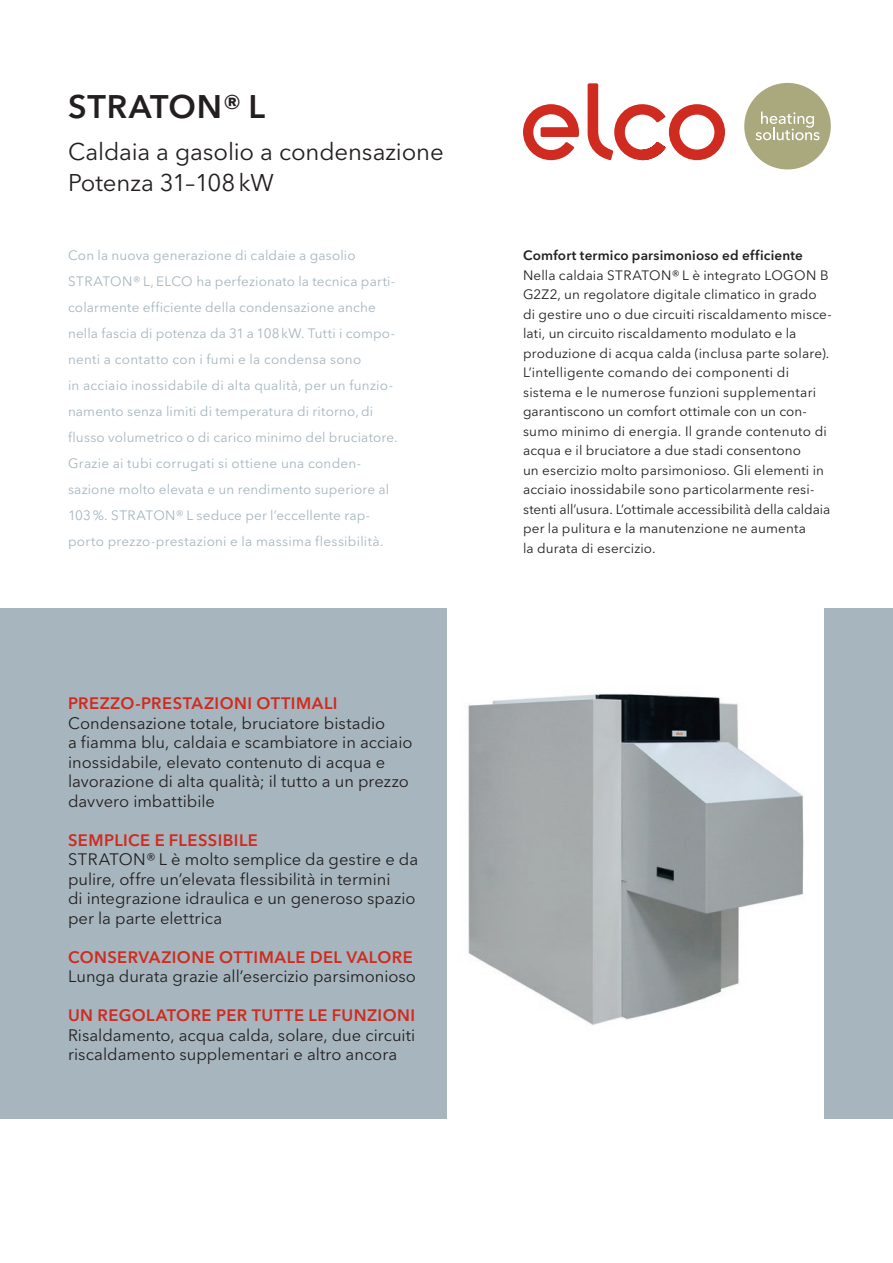
<style>
.page{position:relative;width:893px;height:1263px;background:#fff}
.page>*{position:absolute;margin:0;border:0;box-sizing:border-box;transform-origin:0 0}
.elco_titel_21_6_28_8{font:600 32.4px "Avenir Next LT Pro";letter-spacing:.02em;color:#231f20}
.elco_untertitel_16_2{font:24px "Avenir Next LT Pro";letter-spacing:-.005em;color:#231f20}
.elco_kasten_11_13pt{font:16.5px/19.5px "Avenir Next LT Pro";color:#231f20}
.elco_kasten_titel{font:600 16.5px "Avenir Next LT Pro";letter-spacing:.025em;color:#cf2b21}
.elco_copy_9_13{font:13.5px/19.5px "Avenir Next LT Pro";letter-spacing:.01em;color:#231f20}
.elco_lead_9_17_3{font:13.5px/26px "Avenir Next LT Pro";letter-spacing:.015em;color:#a7b6be}
.elco_copy_subline_9{font:600 13.5px "Avenir Next LT Pro";letter-spacing:.015em;color:#231f20}
</style>
<div class="page">
<div style="left:825px;top:608px;width:68px;height:510px;background:#a7b6be"></div>
<div style="left:0;top:608px;width:446px;height:510px;background:#a7b6be"></div>
<div style="left:744px;top:83px;width:87px;height:86px;background:#aaa87d;border-radius:50%"></div>
<svg style="left:755px;top:111px;width:64px;height:29px"></svg>
<svg style="left:523px;top:83px;width:202px;height:77px"></svg>
<img style="left:468px;top:693px;width:336px;height:332px">
<p class="elco_titel_21_6_28_8" style="left:68px;top:87px;width:199px">STRATON® L</p>
<p class="elco_untertitel_16_2" style="left:68px;top:137px;width:377px">Caldaia a gasolio a condensazione</p>
<p class="elco_untertitel_16_2" style="left:68px;top:168px;width:207px">Potenza 31–108kW</p>
<p class="elco_lead_9_17_3" style="left:68px;top:243px;width:331px">Con la nuova generazione di caldaie a gasolio STRATON® L, ELCO ha perfezionato la tecnica parti&shy;colarmente efficiente della condensazione anche nella fascia di potenza da 31 a 108kW. Tutti i compo&shy;nenti a contatto con i fumi e la condensa sono<br>in acciaio inossidabile di alta qualità, per un funzio&shy;namento senza limiti di temperatura di ritorno, di flusso volumetrico o di carico minimo del bruciatore.<br>Grazie ai tubi corrugati si ottiene una conden-- sazione molto elevata e un rendimento superiore al 103%. STRATON® L seduce per l’eccellente rap&shy;porto prezzo-prestazioni e la massima flessibilità.</p>
<p class="elco_copy_subline_9" style="left:523px;top:247px;width:281px">Comfort termico parsimonioso ed efficiente</p>
<p class="elco_copy_9_13" style="left:523px;top:265px;width:307px">Nella caldaia STRATON® L è integrato LOGON B<br>G2Z2, un regolatore digitale climatico in grado</p>
<p class="elco_copy_9_13" style="left:523px;top:304px;width:310px">di gestire uno o due circuiti riscaldamento misce&shy;lati, un circuito riscaldamento modulato e la</p>
<p class="elco_copy_9_13" style="left:523px;top:343px;width:309px">produzione di acqua calda (inclusa parte solare).<br>L’intelligente comando dei componenti di sistema e le numerose funzioni supplementari garantiscono un comfort ottimale con un con&shy;sumo minimo di energia. Il grande contenuto di acqua e il bruciatore a due stadi consentono<br>un esercizio molto parsimonioso. Gli elementi in acciaio inossidabile sono particolarmente resi&shy;stenti all’usura. L’ottimale accessibilità della caldaia per la pulitura e la manutenzione ne aumenta<br>la durata di esercizio.</p>
<p class="elco_kasten_titel" style="left:68px;top:693px;width:271px">PREZZO-PRESTAZIONI OTTIMALI</p>
<p class="elco_kasten_11_13pt" style="left:68px;top:713px;width:319px">Condensazione totale, bruciatore bistadio</p>
<p class="elco_kasten_11_13pt" style="left:68px;top:732px;width:346px">a fiamma blu, caldaia e scambiatore in acciaio inossidabile, elevato contenuto di acqua e lavorazione di alta qualità; il tutto a un prezzo davvero imbattibile</p>
<p class="elco_kasten_titel" style="left:68px;top:830px;width:191px">SEMPLICE E FLESSIBILE</p>
<p class="elco_kasten_11_13pt" style="left:68px;top:849px;width:352px">STRATON® L è molto semplice da gestire e da pulire, offre un’elevata flessibilità in termini</p>
<p class="elco_kasten_11_13pt" style="left:68px;top:888px;width:349px">di integrazione idraulica e un generoso spazio per la parte elettrica</p>
<p class="elco_kasten_titel" style="left:68px;top:947px;width:346px">CONSERVAZIONE OTTIMALE DEL VALORE</p>
<p class="elco_kasten_11_13pt" style="left:68px;top:966px;width:349px">Lunga durata grazie all’esercizio parsimonioso</p>
<p class="elco_kasten_titel" style="left:68px;top:1005px;width:349px">UN REGOLATORE PER TUTTE LE FUNZIONI</p>
<p class="elco_kasten_11_13pt" style="left:68px;top:1025px;width:349px">Risaldamento, acqua calda, solare, due circuiti riscaldamento supplementari e altro ancora</p>
</div>
